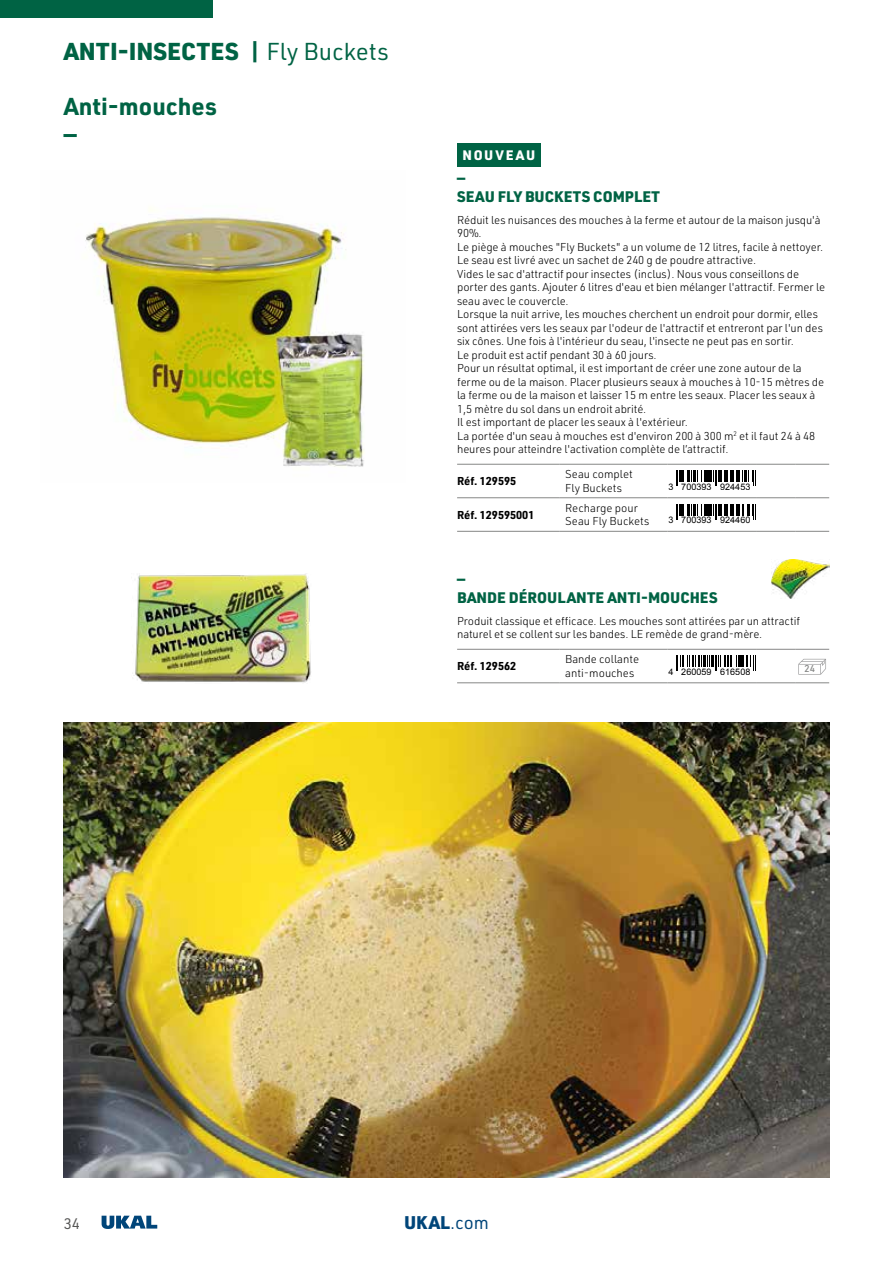
<style>
.page{position:relative;width:893px;height:1263px;background:#fff}
.page>*{position:absolute;margin:0;border:0;box-sizing:border-box;transform-origin:0 0}
.Titre_Courant_Gauche{font:900 24px "URWDIN";letter-spacing:.01em;color:#006344}
.Inter-titre_2022{font:700 24px "URWDIN";color:#006344}
.t1{font:900 18px "URWDIN";color:#004579}
.Titre_produit_2022{font:900 15px/18px "URWDIN";color:#006344}
.t2{font:15px "URWDIN";color:#565655}
.t3{font:900 13.5px "URWDIN";letter-spacing:.135em;color:#fff}
.Descriptif_produit_2{font:300 11.25px/13.5px "URWDIN";letter-spacing:-.01em;color:#000}
.Descriptif_Tableau_2{font:300 11.25px/13.5px "URWDIN";color:#000}
.Référence_Tableau_20{font:700 11.25px "URWDIN";color:#000}
.Colisage_2022{font:500 9.75px "URWDIN";color:#868786}
.t4{font:9px "Arial";color:#000}
.s1{font-weight:700}
.s2{font-weight:400}
</style>
<div class="page">
<svg style="left:102px;top:1216px;width:55px;height:13px"></svg>
<hr style="left:457px;top:464px;width:102px;height:1px;background:#868786">
<hr style="left:559px;top:464px;width:109px;height:1px;background:#868786">
<hr style="left:668px;top:464px;width:89px;height:1px;background:#868786">
<hr style="left:757px;top:464px;width:38px;height:1px;background:#868786">
<hr style="left:795px;top:464px;width:34px;height:1px;background:#868786">
<hr style="left:457px;top:497px;width:102px;height:1px;background:#868786">
<hr style="left:559px;top:497px;width:109px;height:1px;background:#868786">
<hr style="left:668px;top:497px;width:89px;height:1px;background:#868786">
<hr style="left:757px;top:497px;width:38px;height:1px;background:#868786">
<hr style="left:795px;top:497px;width:34px;height:1px;background:#868786">
<hr style="left:457px;top:531px;width:102px;height:1px;background:#868786">
<hr style="left:559px;top:531px;width:109px;height:1px;background:#868786">
<hr style="left:668px;top:531px;width:89px;height:1px;background:#868786">
<hr style="left:757px;top:531px;width:38px;height:1px;background:#868786">
<hr style="left:795px;top:531px;width:34px;height:1px;background:#868786">
<svg style="left:676px;top:470px;width:80px;height:16px"></svg>
<svg style="left:676px;top:504px;width:80px;height:16px"></svg>
<div style="left:457px;top:143px;width:84px;height:23px;background:#006344"></div>
<hr style="left:457px;top:649px;width:102px;height:1px;background:#868786">
<hr style="left:559px;top:649px;width:109px;height:1px;background:#868786">
<hr style="left:668px;top:649px;width:89px;height:1px;background:#868786">
<hr style="left:757px;top:649px;width:38px;height:1px;background:#868786">
<hr style="left:795px;top:649px;width:34px;height:1px;background:#868786">
<hr style="left:457px;top:682px;width:102px;height:1px;background:#868786">
<hr style="left:559px;top:682px;width:109px;height:1px;background:#868786">
<hr style="left:668px;top:682px;width:89px;height:1px;background:#868786">
<hr style="left:757px;top:682px;width:38px;height:1px;background:#868786">
<hr style="left:795px;top:682px;width:34px;height:1px;background:#868786">
<svg style="left:676px;top:655px;width:80px;height:16px"></svg>
<svg style="left:798px;top:659px;width:28px;height:16px"></svg>
<img style="left:771px;top:559px;width:58px;height:40px">
<img style="left:135px;top:574px;width:176px;height:109px">
<img style="left:64px;top:723px;width:765px;height:455px">
<div style="left:0;top:0;width:213px;height:17px;background:#006344"></div>
<img style="left:85px;top:208px;width:279px;height:259px">
<p class="Titre_Courant_Gauche" style="left:64px;top:34px;width:327px">ANTI-INSECTES <span class="s1">|</span> <span class="s2">Fly Buckets</span></p>
<p class="Inter-titre_2022" style="left:64px;top:90px;width:155px">Anti-mouches</p>
<p class="Inter-titre_2022" style="left:64px;top:119px;width:14px">—</p>
<p class="t3" style="left:462px;top:145px;width:74px">NOUVEAU</p>
<p class="Titre_produit_2022" style="left:457px;top:169px;width:204px">—<br>SEAU FLY BUCKETS COMPLET</p>
<p class="Descriptif_produit_2" style="left:457px;top:212px;width:365px">Réduit les nuisances des mouches à la ferme et autour de la maison jusqu'à<br>90%.</p>
<p class="Descriptif_produit_2" style="left:457px;top:239px;width:368px">Le piège à mouches "Fly Buckets" a un volume de 12 litres, facile à nettoyer.</p>
<p class="Descriptif_produit_2" style="left:457px;top:253px;width:301px">Le seau est livré avec un sachet de 240 g de poudre attractive.</p>
<p class="Descriptif_produit_2" style="left:457px;top:266px;width:370px">Vides le sac d'attractif pour insectes (inclus). Nous vous conseillons de porter des gants. Ajouter 6 litres d'eau et bien mélanger l'attractif. Fermer le seau avec le couvercle.</p>
<p class="Descriptif_produit_2" style="left:457px;top:307px;width:367px">Lorsque la nuit arrive, les mouches cherchent un endroit pour dormir, elles sont attirées vers les seaux par l'odeur de l'attractif et entreront par l'un des six cônes. Une fois à l'intérieur du seau, l'insecte ne peut pas en sortir.</p>
<p class="Descriptif_produit_2" style="left:457px;top:347px;width:201px">Le produit est actif pendant 30 à 60 jours.</p>
<p class="Descriptif_produit_2" style="left:457px;top:361px;width:369px">Pour un résultat optimal, il est important de créer une zone autour de la ferme ou de la maison. Placer plusieurs seaux à mouches à 10-15 mètres de la ferme ou de la maison et laisser 15 m entre les seaux. Placer les seaux à 1,5 mètre du sol dans un endroit abrité.</p>
<p class="Descriptif_produit_2" style="left:457px;top:415px;width:232px">Il est important de placer les seaux à l'extérieur.</p>
<p class="Descriptif_produit_2" style="left:457px;top:428px;width:360px">La portée d'un seau à mouches est d'environ 200 à 300 m<sup>2</sup> et il faut 24 à 48 heures pour atteindre l'activation complète de l’attractif.</p>
<p class="Référence_Tableau_20" style="left:457px;top:473px;width:61px">Réf. 129595</p>
<p class="Descriptif_Tableau_2" style="left:565px;top:467px;width:69px">Seau complet<br>Fly Buckets</p>
<p class="t4" style="left:668px;top:481px;width:83px">3 700393 924453</p>
<p class="Référence_Tableau_20" style="left:457px;top:507px;width:79px">Réf. 129595001</p>
<p class="Descriptif_Tableau_2" style="left:565px;top:501px;width:86px">Recharge pour<br>Seau Fly Buckets</p>
<p class="t4" style="left:668px;top:514px;width:83px">3 700393 924460</p>
<p class="Titre_produit_2022" style="left:457px;top:570px;width:262px">—<br>BANDE DÉROULANTE ANTI-MOUCHES</p>
<p class="Descriptif_produit_2" style="left:457px;top:614px;width:344px">Produit classique et efficace. Les mouches sont attirées par un attractif naturel et se collent sur les bandes. LE remède de grand-mère.</p>
<p class="Référence_Tableau_20" style="left:457px;top:658px;width:61px">Réf. 129562</p>
<p class="Descriptif_Tableau_2" style="left:565px;top:652px;width:75px">Bande collante anti-mouches</p>
<p class="t4" style="left:668px;top:666px;width:83px">4 260059 616508</p>
<p class="Colisage_2022" style="left:804px;top:662px;width:12px">24</p>
<h3 class="t2" style="left:64px;top:1214px;width:18px">34</h3>
<h2 class="t1" style="left:404px;top:1210px;width:86px">UKAL<span class="s2">.com</span></h2>
</div>
